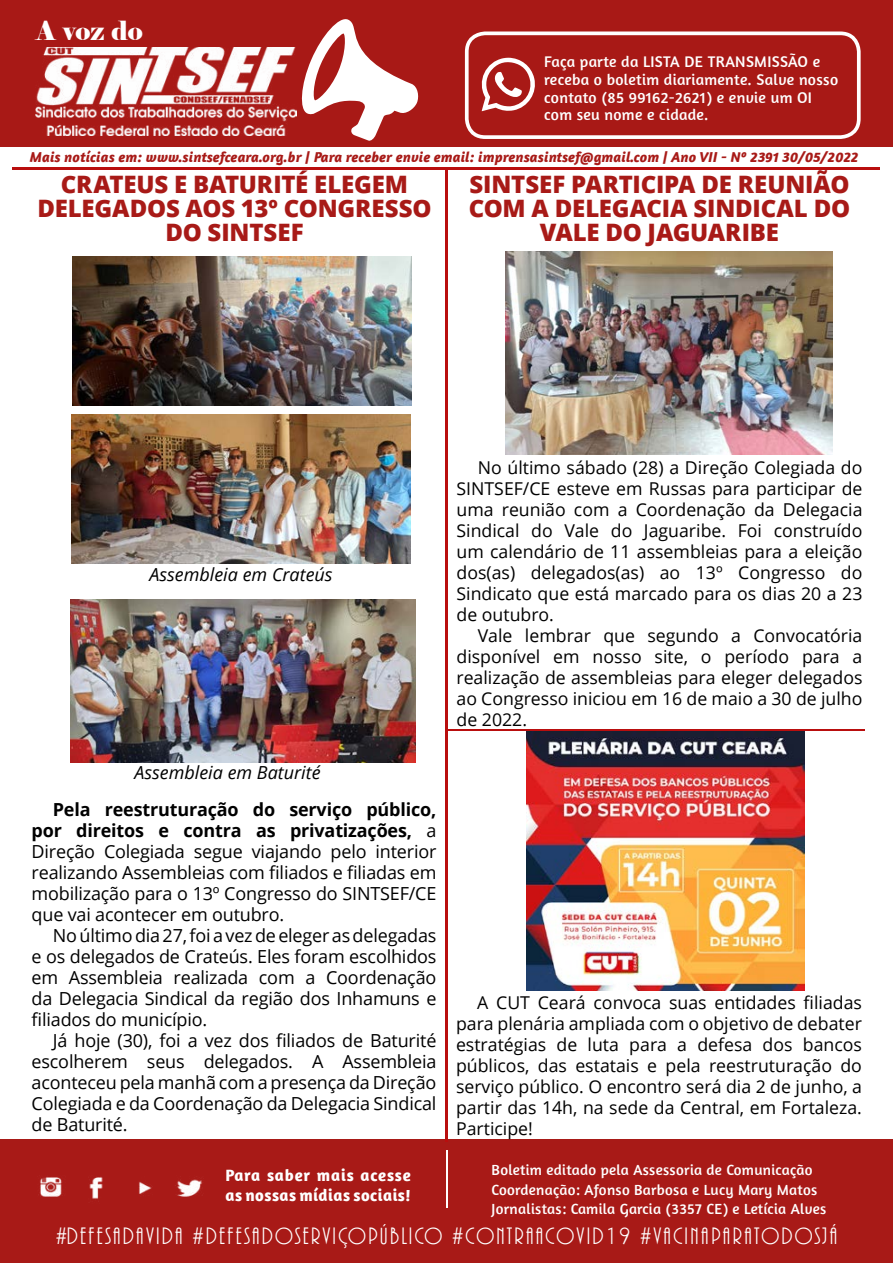
<style>
.page{position:relative;width:893px;height:1263px;background:#fff}
.page>*{position:absolute;margin:0;border:0;box-sizing:border-box;transform-origin:0 0}
.t1{font:26.25px "Elephant";color:#fff}
.t2{font:24.6px "ARBONNIE";letter-spacing:.09em;color:#fff}
.t3{font:800 24px/24px "Open Sans";letter-spacing:-.005em;color:#a81a17;text-align:center}
.t4{font:18px/21px "Open Sans";letter-spacing:-.01em;color:#000;text-align:justify}
.t5{font:italic 18px "Open Sans";color:#000}
.t6{font:17.7px/21px "Open Sans";color:#000;text-align:justify}
.t7{font:700 16.8px/20.1px "Amaranth";letter-spacing:.03em;color:#fff}
.t8{font:15.75px/17.9px "Amaranth";letter-spacing:.02em;color:#fff}
.t9{font:15px/19.5px "Amaranth";letter-spacing:.02em;color:#fff}
.t10{font:italic 700 14.7px "Amaranth";letter-spacing:.01em;color:#a81a17}
.s1{font-weight:700}
</style>
<div class="page">
<div style="left:0;top:0;width:893px;height:146px;background:#a81916"></div>
<svg style="left:301px;top:19px;width:118px;height:122px"></svg>
<div style="left:0;top:1139px;width:893px;height:124px;background:#a81a17"></div>
<img style="left:36px;top:47px;width:260px;height:89px">
<hr style="left:12px;top:167px;width:867px;height:2px;background:#b90e0e">
<hr style="left:446px;top:1150px;width:2px;height:58px;background:#fff">
<img style="left:40px;top:1177px;width:162px;height:22px">
<div style="left:465px;top:32px;width:396px;height:107px;border:4px solid #fff;border-radius:18px"></div>
<svg style="left:481px;top:58px;width:54px;height:53px"></svg>
<hr style="left:445px;top:170px;width:2px;height:972px;background:#b90e0e">
<hr style="left:448px;top:729px;width:417px;height:1px;background:#b90e0e">
<img style="left:527px;top:731px;width:277px;height:260px">
<img style="left:505px;top:252px;width:327px;height:202px">
<img style="left:70px;top:600px;width:345px;height:162px">
<img style="left:72px;top:415px;width:338px;height:148px">
<img style="left:73px;top:256px;width:338px;height:150px">
<h1 class="t1" style="left:36px;top:15px;width:108px">A voz do</h1>
<p class="t8" style="left:544px;top:52px;width:295px">Faça parte da LISTA DE TRANSMISSÃO e receba o boletim diariamente. Salve nosso contato (85 99162-2621) e envie um OI com seu nome e cidade.</p>
<p class="t10" style="left:30px;top:148px;width:830px">Mais notícias em: www.sintsefceara.org.br | Para receber envie email: imprensasintsef@gmail.com | Ano VII - Nº 2391 30/05/2022</p>
<h3 class="t3" style="left:37px;top:171px;width:396px">CRATEUS E BATURITÉ ELEGEM<br>DELEGADOS AOS 13º CONGRESSO<br>DO SINTSEF</h3>
<h3 class="t3" style="left:469px;top:171px;width:383px">SINTSEF PARTICIPA DE REUNIÃO<br>COM A DELEGACIA SINDICAL DO<br>VALE DO JAGUARIBE</h3>
<p class="t5" style="left:150px;top:562px;width:185px">Assembleia em Crateús</p>
<p class="t5" style="left:134px;top:760px;width:188px">Assembleia em Baturité</p>
<p class="t4" style="left:32px;top:799px;width:406px;text-indent:21px"><span class="s1">Pela reestruturação do serviço público, por direitos e contra as privatizações,</span> a Direção Colegiada segue viajando pelo interior realizando Assembleias com filiados e filiadas em mobilização para o 13º Congresso do SINTSEF/CE que vai acontecer em outubro.</p>
<p class="t4" style="left:32px;top:925px;width:406px;text-indent:21px">No último dia 27, foi a vez de eleger as delegadas e os delegados de Crateús. Eles foram escolhidos em Assembleia realizada com a Coordenação da Delegacia Sindical da região dos Inhamuns e filiados do município.</p>
<p class="t4" style="left:32px;top:1030px;width:406px;text-indent:21px">Já hoje (30), foi a vez dos filiados de Baturité escolherem seus delegados. A Assembleia aconteceu pela manhã com a presença da Direção Colegiada e da Coordenação da Delegacia Sindical de Baturité.</p>
<p class="t7" style="left:225px;top:1164px;width:187px">Para saber mais acesse as nossas mídias sociais!</p>
<p class="t6" style="left:456px;top:457px;width:408px;text-indent:21px">No último sábado (28) a Direção Colegiada do SINTSEF/CE esteve em Russas para participar de uma reunião com a Coordenação da Delegacia Sindical do Vale do Jaguaribe. Foi construído um calendário de 11 assembleias para a eleição dos(as) delegados(as) ao 13º Congresso do Sindicato que está marcado para os dias 20 a 23 de outubro.</p>
<p class="t6" style="left:456px;top:625px;width:407px;text-indent:21px">Vale lembrar que segundo a Convocatória disponível em nosso site, o período para a realização de assembleias para eleger delegados ao Congresso iniciou em 16 de maio a 30 de julho de 2022.</p>
<p class="t6" style="left:456px;top:991px;width:407px;text-indent:21px">A CUT Ceará convoca suas entidades filiadas para plenária ampliada com o objetivo de debater estratégias de luta para a defesa dos bancos públicos, das estatais e pela reestruturação do serviço público. O encontro será dia 2 de junho, a partir das 14h, na sede da Central, em Fortaleza.<br>Participe!</p>
<p class="t9" style="left:492px;top:1160px;width:336px">Boletim editado pela Assessoria de Comunicação<br>Coordenação: Afonso Barbosa e Lucy Mary Matos<br>Jornalistas: Camila Garcia (3357 CE) e Letícia Alves</p>
<h2 class="t2" style="left:56px;top:1223px;width:783px">#DEFESADAVIDA #DEFESADOSERVIÇOPÚBLICO #CONTRAACOVID19 #VACINAPARATODOSJÁ</h2>
</div>
